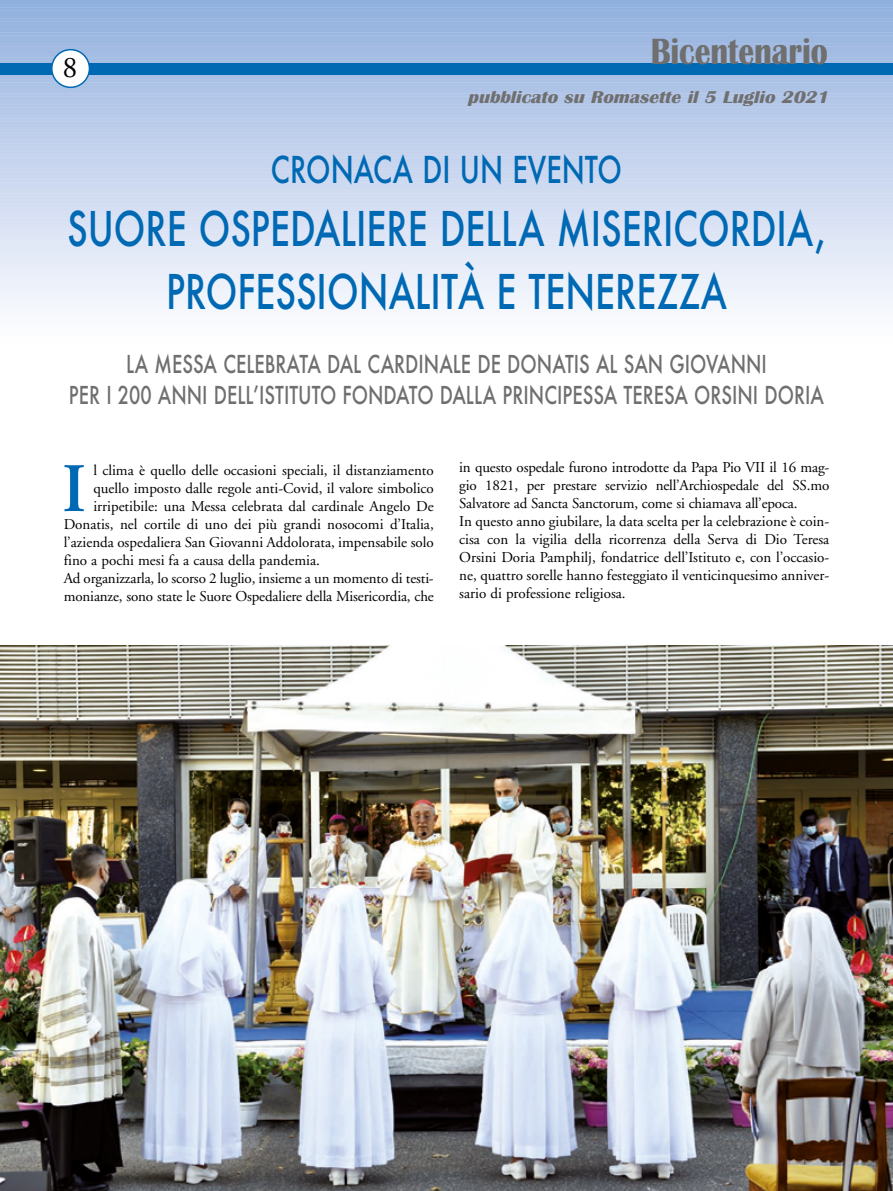
<style>
.page{position:relative;width:893px;height:1191px;background:#fff}
.page>*{position:absolute;margin:0;border:0;box-sizing:border-box;transform-origin:0 0}
.t1{font:600 69.3px "Adobe Garamond";color:#0069b4}
.t2{font:500 46.5px/63px "Futura";color:#0069b4;text-align:center;scale:.76 1}
.t3{font:700 37.8px "Britannic";color:#706f6f;scale:.83 1}
.t4{font:500 36px "Futura";color:#0069b4;scale:.76 1}
.t5{font:30px "Adobe Garamond";color:#000}
.t6{font:500 24px/31.2px "Futura";color:#706f6f;text-align:center;scale:.76 1}
.t7{font:italic 700 17.7px "Britannic";color:#706f6f;scale:1.1 1}
.t8{font:15px/18px "Adobe Garamond";color:#000}
</style>
<div class="page">
<img style="left:0;top:0;width:893px;height:1191px">
<h3 class="t5" style="left:62px;top:51px;width:16px">8</h3>
<h3 class="t3" style="left:651px;top:30px;width:215px">Bicentenario</h3>
<p class="t7" style="left:467px;top:87px;width:334px">pubblicato su Romasette il 5 Luglio 2021</p>
<h3 class="t4" style="left:271px;top:145px;width:463px">CRONACA DI UN EVENTO</h3>
<h2 class="t2" style="left:67px;top:196px;width:1000px">SUORE OSPEDALIERE DELLA MISERICORDIA,<br>PROFESSIONALITÀ E TENEREZZA</h2>
<h3 class="t6" style="left:69px;top:348px;width:995px">LA MESSA CELEBRATA DAL CARDINALE DE DONATIS AL SAN GIOVANNI<br>PER I 200 ANNI DELL’ISTITUTO FONDATO DALLA PRINCIPESSA TERESA ORSINI DORIA</h3>
<h1 class="t1" style="left:62px;top:451px;width:26px">I</h1>
<p class="t8" style="left:93px;top:461px;width:342px">l clima è quello delle occasioni speciali, il distanziamento</p>
<p class="t8" style="left:93px;top:479px;width:342px">quello imposto dalle regole anti-Covid, il valore simbolico</p>
<p class="t8" style="left:93px;top:497px;width:342px">irripetibile: una Messa celebrata dal cardinale Angelo De</p>
<p class="t8" style="left:64px;top:515px;width:371px">Donatis, nel cortile di uno dei più grandi nosocomi d’Italia,</p>
<p class="t8" style="left:64px;top:533px;width:371px">l’azienda ospedaliera San Giovanni Addolorata, impensabile solo</p>
<p class="t8" style="left:64px;top:551px;width:258px">fino a pochi mesi fa a causa della pandemia.</p>
<p class="t8" style="left:64px;top:569px;width:371px">Ad organizzarla, lo scorso 2 luglio, insieme a un momento di testi-</p>
<p class="t8" style="left:64px;top:587px;width:372px">monianze, sono state le Suore Ospedaliere della Misericordia, che</p>
<p class="t8" style="left:459px;top:458px;width:372px">in questo ospedale furono introdotte da Papa Pio VII il 16 mag&shy;gio 1821, per prestare servizio nell’Archiospedale del SS.mo Salvatore ad Sancta Sanctorum, come si chiamava all’epoca.<br>In questo anno giubilare, la data scelta per la celebrazione è coin&shy;cisa con la vigilia della ricorrenza della Serva di Dio Teresa Orsini Doria Pamphilj, fondatrice dell’Istituto e, con l’occasio&shy;ne, quattro sorelle hanno festeggiato il venticinquesimo anniver&shy;sario di professione religiosa.</p>
</div>
